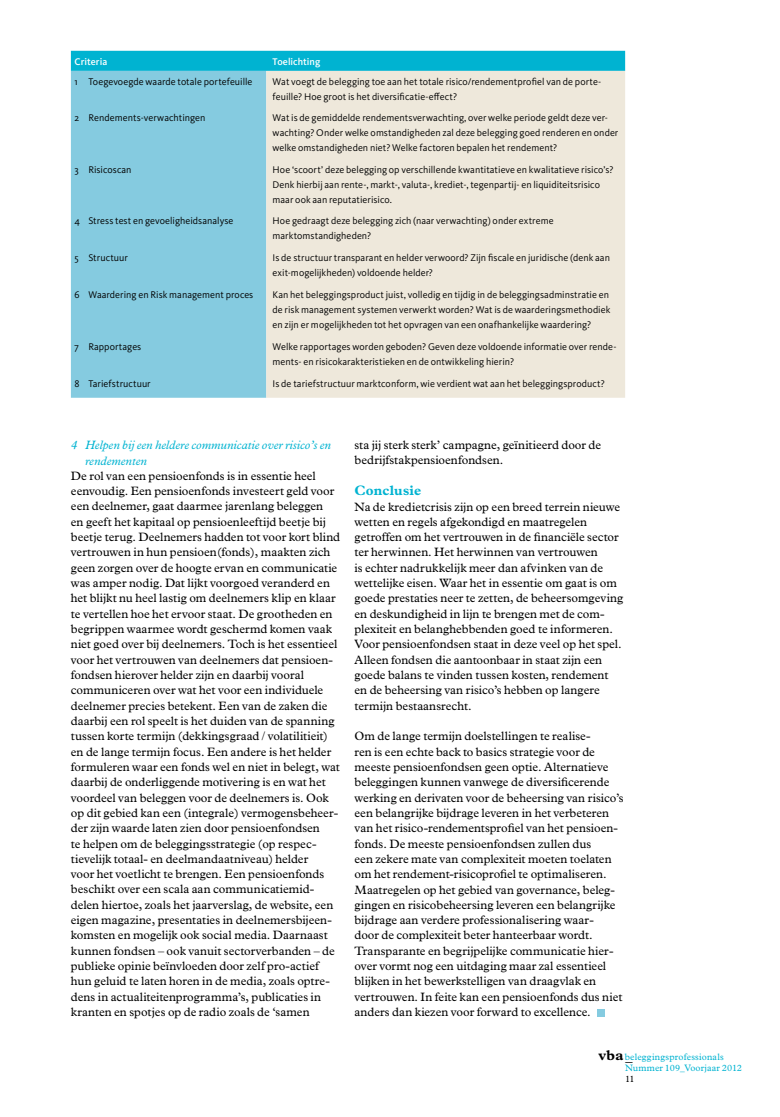
<style>
.page{position:relative;width:780px;height:1117px;background:#fff}
.page>*{position:absolute;margin:0;border:0;box-sizing:border-box;transform-origin:0 0}
.t1{font:700 14.25px "Plantin";color:#000}
.t2{font:700 13.75px "Plantin";letter-spacing:.01em;color:#00b3d1}
.t3{font:12.25px/15.2px "Plantin";color:#000}
.t4{font:italic 12.25px/15.2px "Plantin";color:#00b3d1}
.t5{font:10px/15px "Kievit OT";letter-spacing:.005em;color:#000}
.t6{font:500 10px "Kievit OT";letter-spacing:.005em;color:#fff}
.t7{font:9.38px "Plantin";letter-spacing:.015em;color:#00b3d1}
.t8{font:9.38px "Plantin";color:#000}
.s1{font-weight:700;font-size:14.25px;color:#000}
</style>
<div class="page">
<div style="left:596px;top:1008px;width:8px;height:7px;background:#85cbe0"></div>
<div style="left:71px;top:51px;width:554px;height:20px;background:#00b3d1"></div>
<div style="left:71px;top:71px;width:195px;height:326px;background:#85cbe0"></div>
<div style="left:266px;top:71px;width:359px;height:326px;background:#eee8db"></div>
<p class="t6" style="left:74px;top:56px;width:34px">Criteria</p>
<p class="t6" style="left:272px;top:56px;width:49px">Toelichting</p>
<p class="t5" style="left:74px;top:74px;width:179px">1 Toegevoegde waarde totale portefeuille</p>
<p class="t5" style="left:272px;top:74px;width:330px">Wat voegt de belegging toe aan het totale risico/rendementprofiel van de porte&shy;feuille? Hoe groot is het diversificatie-effect?</p>
<p class="t5" style="left:74px;top:110px;width:132px">2 Rendements-verwachtingen</p>
<p class="t5" style="left:272px;top:110px;width:347px">Wat is de gemiddelde rendementsverwachting, over welke periode geldt deze ver&shy;wachting? Onder welke omstandigheden zal deze belegging goed renderen en onder welke omstandigheden niet? Welke factoren bepalen het rendement?</p>
<p class="t5" style="left:74px;top:162px;width:59px">3 Risicoscan</p>
<p class="t5" style="left:272px;top:162px;width:342px">Hoe ‘scoort’ deze belegging op verschillende kwantitatieve en kwalitatieve risico’s?<br>Denk hierbij aan rente-, markt-, valuta-, krediet-, tegenpartij- en liquiditeitsrisico maar ook aan reputatierisico.</p>
<p class="t5" style="left:74px;top:213px;width:160px">4 Stress test en gevoeligheidsanalyse</p>
<p class="t5" style="left:272px;top:213px;width:282px">Hoe gedraagt deze belegging zich (naar verwachting) onder extreme marktomstandigheden?</p>
<p class="t5" style="left:74px;top:250px;width:55px">5 Structuur</p>
<p class="t5" style="left:272px;top:250px;width:339px">Is de structuur transparant en helder verwoord? Zijn fiscale en juridische (denk aan exit-mogelijkheden) voldoende helder?</p>
<p class="t5" style="left:74px;top:287px;width:180px">6 Waardering en Risk management proces</p>
<p class="t5" style="left:272px;top:287px;width:339px">Kan het beleggingsproduct juist, volledig en tijdig in de beleggingsadminstratie en de risk management systemen verwerkt worden? Wat is de waarderingsmethodiek en zijn er mogelijkheden tot het opvragen van een onafhankelijke waardering?</p>
<p class="t5" style="left:74px;top:339px;width:68px">7 Rapportages</p>
<p class="t5" style="left:272px;top:339px;width:345px">Welke rapportages worden geboden? Geven deze voldoende informatie over rende&shy;ments- en risicokarakteristieken en de ontwikkeling hierin?</p>
<p class="t5" style="left:74px;top:376px;width:78px">8 Tariefstructuur</p>
<p class="t5" style="left:272px;top:376px;width:333px">Is de tariefstructuur marktconform, wie verdient wat aan het beleggingsproduct?</p>
<p class="t4" style="left:85px;top:437px;width:247px;text-indent:-14px">4 Helpen bij een heldere communicatie over risico’s en rendementen</p>
<p class="t3" style="left:71px;top:468px;width:271px">De rol van een pensioenfonds is in essentie heel eenvoudig. Een pensioenfonds investeert geld voor een deelnemer, gaat daarmee jarenlang beleggen<br>en geeft het kapitaal op pensioenleeftijd beetje bij beetje terug. Deelnemers hadden tot voor kort blind vertrouwen in hun pensioen(fonds), maakten zich geen zorgen over de hoogte ervan en communicatie was amper nodig. Dat lijkt voorgoed veranderd en het blijkt nu heel lastig om deelnemers klip en klaar te vertellen hoe het ervoor staat. De grootheden en begrippen waarmee wordt geschermd komen vaak niet goed over bij deelnemers. Toch is het essentieel voor het vertrouwen van deelnemers dat pensioen&shy;fondsen hierover helder zijn en daarbij vooral communiceren over wat het voor een individuele deelnemer precies betekent. Een van de zaken die daarbij een rol speelt is het duiden van de spanning tussen korte termijn (dekkingsgraad / volatilitieit) en de lange termijn focus. Een andere is het helder formuleren waar een fonds wel en niet in belegt, wat daarbij de onderliggende motivering is en wat het voordeel van beleggen voor de deelnemers is. Ook op dit gebied kan een (integrale) vermogensbeheer&shy;der zijn waarde laten zien door pensioenfondsen<br>te helpen om de beleggingsstrategie (op respec&shy;tievelijk totaal- en deelmandaatniveau) helder<br>voor het voetlicht te brengen. Een pensioenfonds beschikt over een scala aan communicatiemid&shy;delen hiertoe, zoals het jaarverslag, de website, een eigen magazine, presentaties in deelnemersbijeen&shy;komsten en mogelijk ook social media. Daarnaast kunnen fondsen – ook vanuit sectorverbanden – de publieke opinie beïnvloeden door zelf pro-actief hun geluid te laten horen in de media, zoals optre&shy;dens in actualiteitenprogramma’s, publicaties in kranten en spotjes op de radio zoals de ‘samen</p>
<p class="t3" style="left:354px;top:437px;width:248px">sta jij sterk sterk’ campagne, geïnitieerd door de bedrijfstakpensioenfondsen.</p>
<p class="t2" style="left:354px;top:482px;width:68px">Conclusie</p>
<p class="t3" style="left:354px;top:498px;width:270px">Na de kredietcrisis zijn op een breed terrein nieuwe wetten en regels afgekondigd en maatregelen getroffen om het vertrouwen in de financiële sector ter herwinnen. Het herwinnen van vertrouwen<br>is echter nadrukkelijk meer dan afvinken van de wettelijke eisen. Waar het in essentie om gaat is om goede prestaties neer te zetten, de beheersomgeving en deskundigheid in lijn te brengen met de com&shy;plexiteit en belanghebbenden goed te informeren.<br>Voor pensioenfondsen staat in deze veel op het spel.<br>Alleen fondsen die aantoonbaar in staat zijn een goede balans te vinden tussen kosten, rendement en de beheersing van risico’s hebben op langere termijn bestaansrecht.</p>
<p class="t3" style="left:354px;top:728px;width:270px">Om de lange termijn doelstellingen te realise-<br>ren is een echte back to basics strategie voor de meeste pensioenfondsen geen optie. Alternatieve beleggingen kunnen vanwege de diversificerende werking en derivaten voor de beheersing van risico’s een belangrijke bijdrage leveren in het verbeteren van het risico-rendementsprofiel van het pensioen&shy;fonds. De meeste pensioenfondsen zullen dus<br>een zekere mate van complexiteit moeten toelaten om het rendement-risicoprofiel te optimaliseren.<br>Maatregelen op het gebied van governance, beleg&shy;gingen en risicobeheersing leveren een belangrijke bijdrage aan verdere professionalisering waar-<br>door de complexiteit beter hanteerbaar wordt.<br>Transparante en begrijpelijke communicatie hier&shy;over vormt nog een uitdaging maar zal essentieel blijken in het bewerkstelligen van draagvlak en vertrouwen. In feite kan een pensioenfonds dus niet anders dan kiezen voor forward to excellence.</p>
<p class="t7" style="left:598px;top:1051px;width:127px"><span class="s1">vba</span>beleggingsprofessionals</p>
<p class="t1" style="left:625px;top:1047px;width:9px">_</p>
<p class="t7" style="left:625px;top:1062px;width:118px">Nummer 109_Voorjaar 2012</p>
<p class="t8" style="left:625px;top:1073px;width:11px">11</p>
</div>
